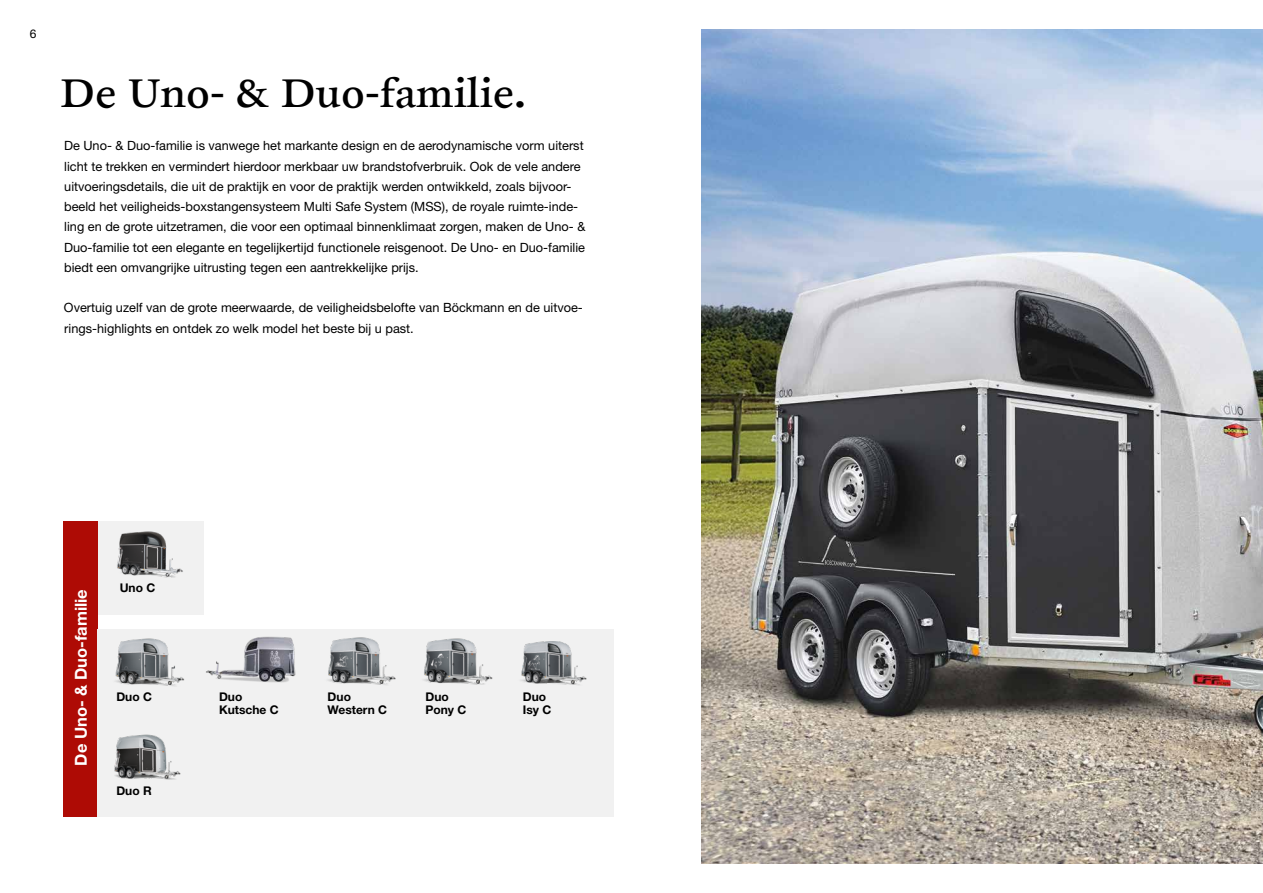
<style>
.page{position:relative;width:1263px;height:893px;background:#fff}
.page>*{position:absolute;margin:0;border:0;box-sizing:border-box;transform-origin:0 0}
.t1{font:42px "Clifford Six Offc";color:#000}
.t2{font:700 16.5px "Helvetica Neue LT Std";color:#fff}
.t3{font:12.75px/20.2px "Helvetica Neue LT Std";color:#000}
.t4{font:700 12px/13.5px "Helvetica Neue LT Std";color:#000}
.t5{font:12px "Helvetica Neue LT Std";color:#000}
</style>
<div class="page">
<img style="left:702px;top:30px;width:561px;height:833px">
<div style="left:64px;top:521px;width:34px;height:295px;background:#ae0b05"></div>
<div style="left:98px;top:521px;width:106px;height:93px;background:#f1f1f1"></div>
<img style="left:117px;top:531px;width:66px;height:47px">
<div style="left:98px;top:629px;width:516px;height:187px;background:#f1f1f1"></div>
<img style="left:115px;top:638px;width:70px;height:48px">
<img style="left:423px;top:638px;width:70px;height:47px">
<img style="left:520px;top:641px;width:67px;height:44px">
<img style="left:328px;top:637px;width:68px;height:48px">
<img style="left:206px;top:636px;width:90px;height:47px">
<img style="left:114px;top:734px;width:67px;height:46px">
<p class="t5" style="left:30px;top:27px;width:8px">6</p>
<h1 class="t1" style="left:61px;top:71px;width:467px">De Uno- &amp; Duo-familie.</h1>
<p class="t3" style="left:64px;top:136px;width:523px">De Uno- &amp; Duo-familie is vanwege het markante design en de aerodynamische vorm uiterst licht te trekken en vermindert hierdoor merkbaar uw brandstofverbruik. Ook de vele andere uitvoeringsdetails, die uit de praktijk en voor de praktijk werden ontwikkeld, zoals bijvoor&shy;beeld het veiligheids-boxstangensysteem Multi Safe System (MSS), de royale ruimte-inde&shy;ling en de grote uitzetramen, die voor een optimaal binnenklimaat zorgen, maken de Uno- &amp; Duo-familie tot een elegante en tegelijkertijd functionele reisgenoot. De Uno- en Duo-familie biedt een omvangrijke uitrusting tegen een aantrekkelijke prijs.</p>
<p class="t3" style="left:64px;top:297px;width:520px">Overtuig uzelf van de grote meerwaarde, de veiligheidsbelofte van Böckmann en de uitvoe&shy;rings-highlights en ontdek zo welk model het beste bij u past.</p>
<p class="t2" style="left:71px;top:766px;width:178px;rotate:-90deg">De Uno- &amp; Duo-familie</p>
<p class="t4" style="left:120px;top:581px;width:37px">Uno C</p>
<p class="t4" style="left:116px;top:690px;width:37px">Duo C</p>
<p class="t4" style="left:116px;top:783px;width:37px">Duo R</p>
<p class="t4" style="left:219px;top:690px;width:61px">Duo<br>Kutsche C</p>
<p class="t4" style="left:328px;top:690px;width:61px">Duo<br>Western C</p>
<p class="t4" style="left:425px;top:690px;width:42px">Duo<br>Pony C</p>
<p class="t4" style="left:523px;top:690px;width:30px">Duo<br>Isy C</p>
</div>
